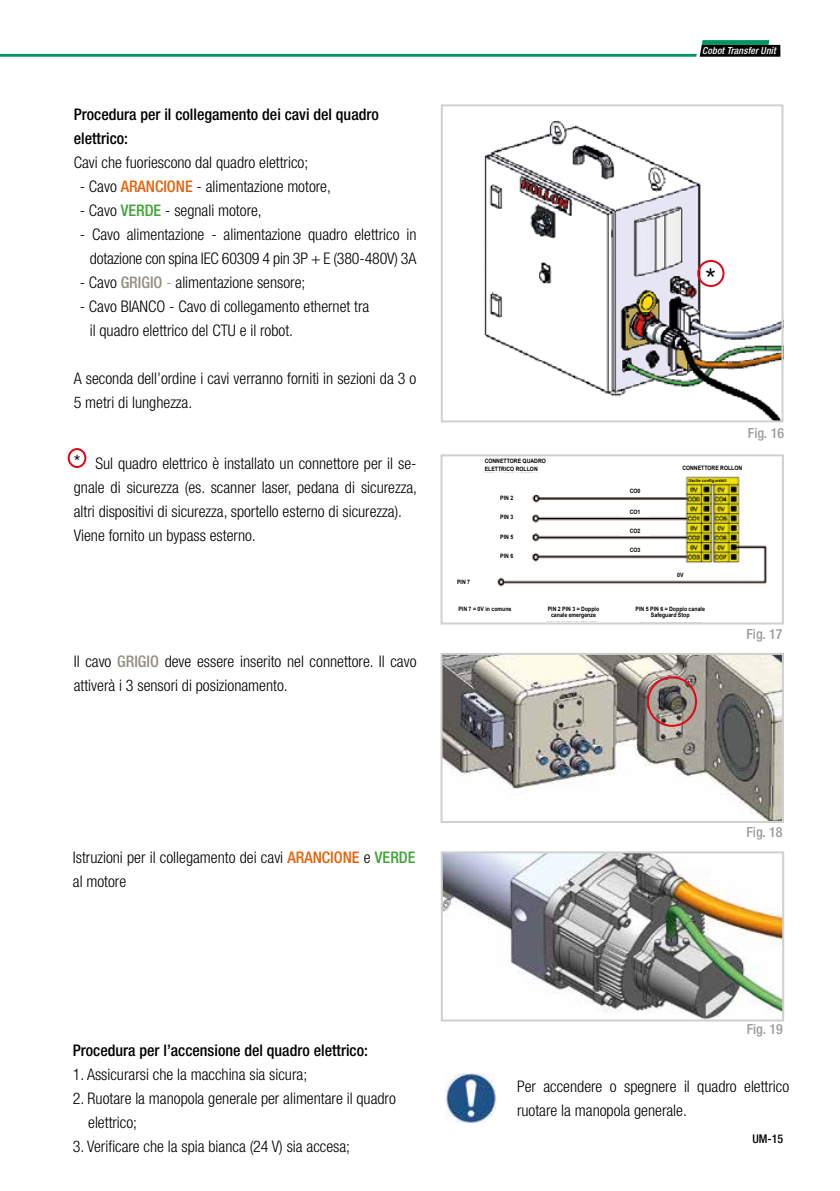
<style>
.page{position:relative;width:840px;height:1191px;background:#fff}
.page>*{position:absolute;margin:0;border:0;box-sizing:border-box;transform-origin:0 0}
.t1{font:22px "Arial Rounded MT Bold";color:#000}
.t2{font:300 condensed 16px/24px "Helvetica Neue LT Std";color:#000}
.t3{font:500 condensed 16px/24px "Helvetica Neue LT Std";color:#000}
.t4{font:500 condensed 14px "Helvetica Neue LT Std";color:#9d9d9c}
.t5{font:500 condensed 12px "Helvetica Neue LT Std";color:#000}
.t6{font:italic 500 condensed 9.8px "Helvetica Neue LT Std";letter-spacing:.015em;color:#fff}
.t7{font:700 6px/6px "Arial";color:#000;text-align:center;scale:.87 1}
.t8{font:700 4.2px "Arial";color:#000}
.s1{font-weight:500;color:#e7630c}
.s2{font-weight:500;color:#3fa535}
.s3{font-weight:500;color:#929085}
.s4{color:#929085}
.s5{color:#020203}
.s6{font-size:20px}
</style>
<div class="page">
<hr style="left:0;top:54px;width:696px;height:3px;background:#009560">
<svg style="left:699px;top:40px;width:82px;height:17px"></svg>
<img style="left:443px;top:656px;width:337px;height:164px">
<div style="left:440px;top:653px;width:343px;height:170px;border:2px solid #d0d0d0"></div>
<img style="left:485px;top:472px;width:282px;height:115px">
<div style="left:440px;top:454px;width:343px;height:170px;border:2px solid #d0d0d0"></div>
<img style="left:484px;top:120px;width:296px;height:299px">
<div style="left:440px;top:104px;width:343px;height:318px;border:2px solid #d0d0d0"></div>
<div style="left:696px;top:260px;width:28px;height:27px;border:2px solid #e30613;border-radius:50%"></div>
<div style="left:68px;top:448px;width:18px;height:20px;border:2px solid #e30613;border-radius:50%"></div>
<img style="left:443px;top:854px;width:337px;height:164px">
<div style="left:440px;top:851px;width:343px;height:170px;border:2px solid #d0d0d0"></div>
<img style="left:446px;top:1073px;width:50px;height:50px">
<div style="left:646px;top:676px;width:50px;height:51px;border:2px solid #e30613;border-radius:50%"></div>
<div style="left:678px;top:461px;width:68px;height:14px;background:#fff"></div>
<div style="left:492px;top:489px;width:28px;height:76px;background:#fff"></div>
<div style="left:620px;top:545px;width:29px;height:10px;background:#fff"></div>
<div style="left:666px;top:570px;width:28px;height:9px;background:#fff"></div>
<div style="left:620px;top:527px;width:29px;height:8px;background:#fff"></div>
<div style="left:620px;top:507px;width:29px;height:9px;background:#fff"></div>
<div style="left:620px;top:486px;width:29px;height:10px;background:#fff"></div>
<div style="left:633px;top:606px;width:73px;height:16px;background:#fff"></div>
<p class="t3" style="left:74px;top:102px;width:306px">Procedura per il collegamento dei cavi del quadro elettrico:</p>
<p class="t2" style="left:74px;top:150px;width:236px">Cavi che fuoriescono dal quadro elettrico;</p>
<p class="t2" style="left:80px;top:174px;width:252px">- Cavo <span class="s1">ARANCIONE</span> - alimentazione motore,</p>
<p class="t2" style="left:80px;top:198px;width:183px">- Cavo <span class="s2">VERDE</span> - segnali motore,</p>
<p class="t2" style="left:80px;top:222px;width:338px;text-align:right">- Cavo alimentazione - alimentazione quadro elettrico in dotazione con spina IEC 60309 4 pin 3P + E (380-480V) 3A</p>
<p class="t2" style="left:80px;top:270px;width:227px">- Cavo <span class="s3">GRIGIO</span> <span class="s4">-</span> <span class="s5">alimentazione</span> sensore;</p>
<p class="t2" style="left:90px;top:294px;width:281px;text-indent:-10px">- Cavo BIANCO - Cavo di collegamento ethernet tra il quadro elettrico del CTU e il robot.</p>
<p class="t2" style="left:74px;top:366px;width:344px">A seconda dell’ordine i cavi verranno forniti in sezioni da 3 o<br>5 metri di lunghezza.</p>
<p class="t2" style="left:74px;top:451px;width:344px"><span class="s6">*</span> Sul quadro elettrico è installato un connettore per il se&shy;gnale di sicurezza (es. scanner laser, pedana di sicurezza, altri dispositivi di sicurezza, sportello esterno di sicurezza).<br>Viene fornito un bypass esterno.</p>
<p class="t2" style="left:74px;top:649px;width:344px">Il cavo <span class="s3">GRIGIO</span> deve essere inserito nel connettore. Il cavo attiverà i 3 sensori di posizionamento.</p>
<p class="t6" style="left:701px;top:45px;width:75px">Cobot Transfer Unit</p>
<h1 class="t1" style="left:705px;top:264px;width:11px">*</h1>
<p class="t4" style="left:747px;top:425px;width:38px">Fig. 16</p>
<p class="t7" style="left:484px;top:457px;width:72px;line-height:8px;text-align:left">CONNETTORE QUADRO<br>ELETTRICO ROLLON</p>
<p class="t7" style="left:682px;top:465px;width:70px">CONNETTORE ROLLON</p>
<p class="t8" style="left:688px;top:478px;width:40px">Uscite configurabili</p>
<p class="t7" style="left:457px;top:578px;width:17px">PIN 7</p>
<p class="t7" style="left:500px;top:495px;width:17px">PIN 2</p>
<p class="t7" style="left:500px;top:514px;width:17px">PIN 3</p>
<p class="t7" style="left:500px;top:534px;width:17px">PIN 5</p>
<p class="t7" style="left:500px;top:553px;width:17px">PIN 6</p>
<p class="t7" style="left:458px;top:605px;width:62px">PIN 7 = 0V in comune</p>
<p class="t7" style="left:629px;top:488px;width:14px">CO0</p>
<p class="t7" style="left:629px;top:509px;width:14px">CO1</p>
<p class="t7" style="left:629px;top:528px;width:14px">CO2</p>
<p class="t7" style="left:629px;top:547px;width:14px">CO3</p>
<p class="t7" style="left:677px;top:572px;width:9px">0V</p>
<p class="t7" style="left:547px;top:605px;width:61px">PIN 2 PIN 3 = Doppio canale emergenze</p>
<p class="t7" style="left:635px;top:605px;width:81px">PIN 5 PIN 6 = Doppio canale<br>Safeguard Stop</p>
<p class="t4" style="left:746px;top:625px;width:38px">Fig. 17</p>
<p class="t2" style="left:73px;top:845px;width:344px">Istruzioni per il collegamento dei cavi <span class="s1">ARANCIONE</span> e <span class="s2">VERDE </span>al motore</p>
<p class="t4" style="left:746px;top:824px;width:38px">Fig. 18</p>
<p class="t3" style="left:73px;top:1038px;width:296px">Procedura per l’accensione del quadro elettrico:</p>
<p class="t2" style="left:73px;top:1062px;width:236px">1. Assicurarsi che la macchina sia sicura;</p>
<p class="t2" style="left:88px;top:1086px;width:309px;text-indent:-15px">2. Ruotare la manopola generale per alimentare il quadro elettrico;</p>
<p class="t2" style="left:73px;top:1134px;width:278px">3. Verificare che la spia bianca (24 V) sia accesa;</p>
<p class="t4" style="left:746px;top:1021px;width:38px">Fig. 19</p>
<p class="t2" style="left:516px;top:1074px;width:273px">Per accendere o spegnere il quadro elettrico ruotare la manopola generale.</p>
<p class="t5" style="left:752px;top:1131px;width:32px">UM-15</p>
</div>
